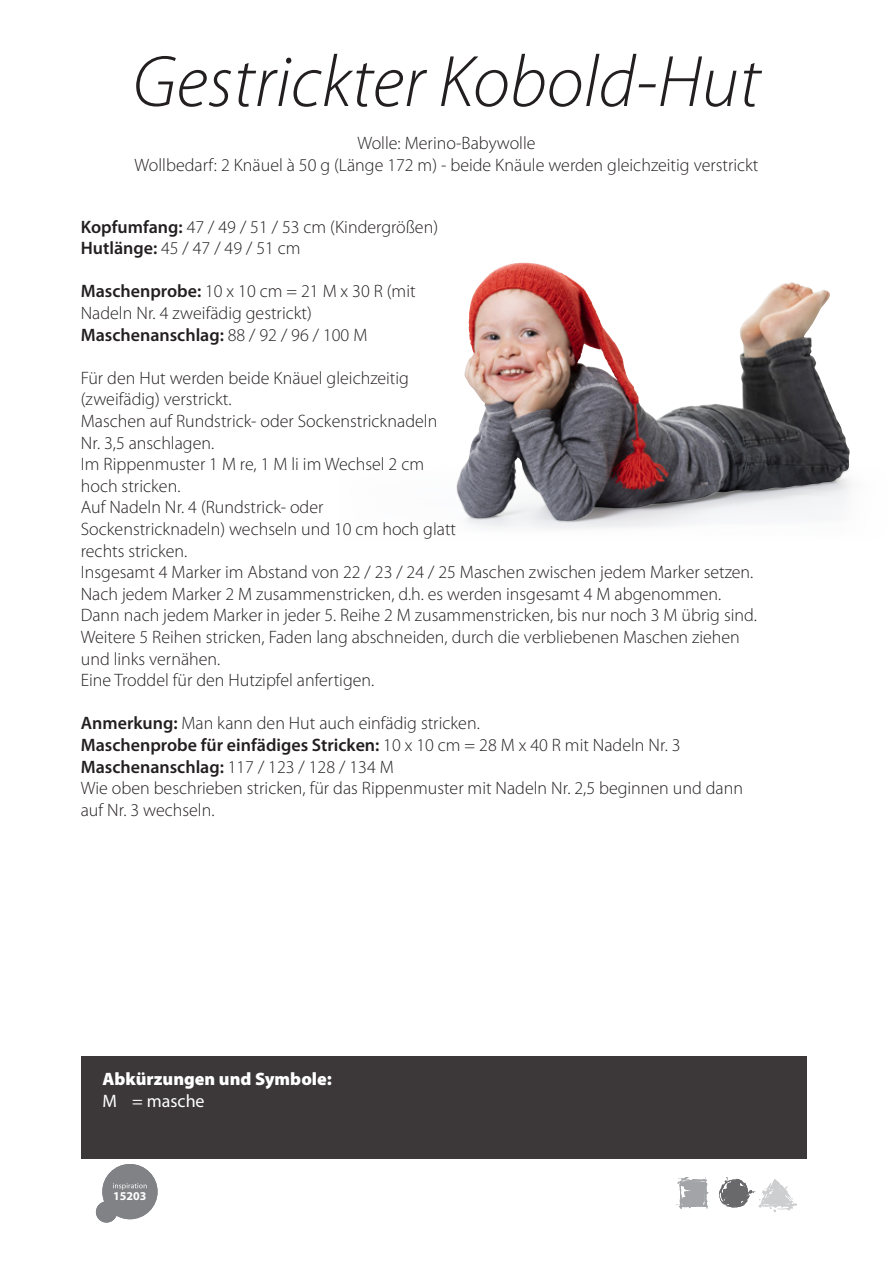
<style>
.page{position:relative;width:893px;height:1263px;background:#fff}
.page>*{position:absolute;margin:0;border:0;box-sizing:border-box;transform-origin:0 0}
.t1{font:italic 300 73.5px "Myriad Pro";color:#231f20}
.t2{font:300 18px/21.6px "Myriad Pro";color:#231f20}
.t3{font:900 18px "Myriad Pro";color:#fff}
.t4{font:18px "Myriad Pro";color:#fff}
.t5{font:700 12px "Myriad Pro";color:#fff}
.s1{font-weight:600}
</style>
<div class="page">
<svg style="left:676px;top:1177px;width:33px;height:32px"></svg>
<svg style="left:719px;top:1177px;width:78px;height:35px"></svg>
<div style="left:81px;top:1057px;width:725px;height:102px;background:#3c3839"></div>
<svg style="left:96px;top:1164px;width:62px;height:58px"></svg>
<img style="left:464px;top:263px;width:294px;height:203px">
<img style="left:456px;top:466px;width:395px;height:63px">
<h1 class="t1" style="left:133px;top:37px;width:629px">Gestrickter Kobold-Hut</h1>
<p class="t2" style="left:135px;top:132px;width:625px;text-align:center">Wolle: Merino-Babywolle<br>Wollbedarf: 2 Knäuel à 50 g (Länge 172 m) - beide Knäule werden gleichzeitig verstrickt</p>
<p class="t2" style="left:81px;top:216px;width:359px"><span class="s1">Kopfumfang:</span> 47 / 49 / 51 / 53 cm (Kindergrößen)<br><span class="s1">Hutlänge:</span> 45 / 47 / 49 / 51 cm</p>
<p class="t2" style="left:81px;top:280px;width:336px"><span class="s1">Maschenprobe:</span> 10 x 10 cm = 21 M x 30 R (mit<br>Nadeln Nr. 4 zweifädig gestrickt)<br><span class="s1">Maschenanschlag:</span> 88 / 92 / 96 / 100 M</p>
<p class="t2" style="left:81px;top:367px;width:677px">Für den Hut werden beide Knäuel gleichzeitig<br>(zweifädig) verstrickt.<br>Maschen auf Rundstrick- oder Sockenstricknadeln<br>Nr. 3,5 anschlagen.<br>Im Rippenmuster 1 M re, 1 M li im Wechsel 2 cm<br>hoch stricken.<br>Auf Nadeln Nr. 4 (Rundstrick- oder<br>Sockenstricknadeln) wechseln und 10 cm hoch glatt<br>rechts stricken.<br>Insgesamt 4 Marker im Abstand von 22 / 23 / 24 / 25 Maschen zwischen jedem Marker setzen.<br>Nach jedem Marker 2 M zusammenstricken, d.h. es werden insgesamt 4 M abgenommen.<br>Dann nach jedem Marker in jeder 5. Reihe 2 M zusammenstricken, bis nur noch 3 M übrig sind.<br>Weitere 5 Reihen stricken, Faden lang abschneiden, durch die verbliebenen Maschen ziehen und links vernähen.<br>Eine Troddel für den Hutzipfel anfertigen.</p>
<p class="t2" style="left:81px;top:712px;width:664px"><span class="s1">Anmerkung:</span> Man kann den Hut auch einfädig stricken.<br><span class="s1">Maschenprobe für einfädiges Stricken:</span> 10 x 10 cm = 28 M x 40 R mit Nadeln Nr. 3<br><span class="s1">Maschenanschlag:</span> 117 / 123 / 128 / 134 M<br>Wie oben beschrieben stricken, für das Rippenmuster mit Nadeln Nr. 2,5 beginnen und dann auf Nr. 3 wechseln.</p>
<p class="t3" style="left:102px;top:1067px;width:231px">Abkürzungen und Symbole:</p>
<p class="t4" style="left:102px;top:1089px;width:104px">M = masche</p>
<p class="t5" style="left:113px;top:1188px;width:35px">15203</p>
</div>
